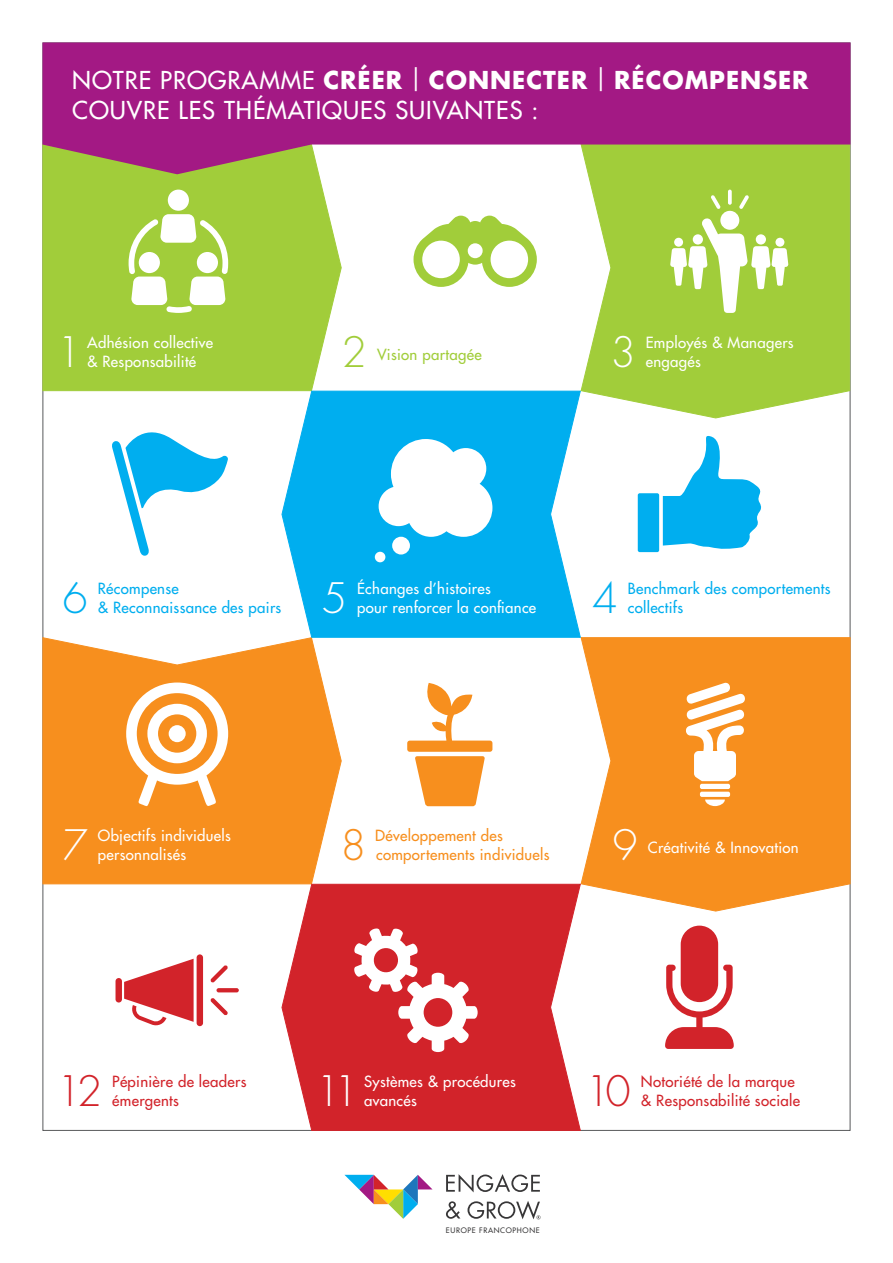
<style>
.page{position:relative;width:893px;height:1263px;background:#fff}
.page>*{position:absolute;margin:0;border:0;box-sizing:border-box;transform-origin:0 0}
.t1{font:300 40.8px "Futura Std";color:#fff}
.t2{font:300 40.8px "Futura Std";color:#d2232a}
.t3{font:300 40.8px "Futura Std";color:#00aeef}
.t4{font:300 40.8px "Futura Std";color:#a1cd3a}
.t5{font:300 40.8px "Futura Std";color:#f78f1e}
.t6{font:500 24px/30px "Futura Std";letter-spacing:.04em;color:#fff}
.t7{font:500 15px/19.5px "Futura Std";letter-spacing:.02em;color:#fff}
.t8{font:500 15px/19.5px "Futura Std";letter-spacing:.02em;color:#00aeef}
.t9{font:500 15px/19.5px "Futura Std";letter-spacing:.02em;color:#d2232a}
.t10{font:500 15px/19.5px "Futura Std";letter-spacing:.02em;color:#f78f1e}
.t11{font:500 15px "Futura Std";letter-spacing:.02em;color:#a1cd3a}
.t12{font:500 7.35px "Futura Std";letter-spacing:.09em;color:#383738}
.s1{font-weight:700}
</style>
<div class="page">
<div style="left:42px;top:144px;width:300px;height:247px;background:#a1cd3a"></div>
<svg style="left:580px;top:637px;width:271px;height:275px;background:#f79a35"></svg>
<svg style="left:42px;top:637px;width:300px;height:248px;background:#f79b36"></svg>
<svg style="left:281px;top:390px;width:300px;height:248px;background:#1fb7f0"></svg>
<svg style="left:580px;top:174px;width:270px;height:245px;background:#add355"></svg>
<svg style="left:281px;top:883px;width:300px;height:248px;background:#d73f45"></svg>
<div style="left:700px;top:784px;width:30px;height:5px;background:#fff;border-radius:2px"></div>
<div style="left:700px;top:792px;width:30px;height:5px;background:#fff;border-radius:2px"></div>
<svg style="left:705px;top:799px;width:20px;height:7px"></svg>
<svg style="left:684px;top:681px;width:63px;height:100px"></svg>
<svg style="left:413px;top:216px;width:124px;height:71px"></svg>
<svg style="left:126px;top:682px;width:102px;height:125px"></svg>
<svg style="left:354px;top:928px;width:124px;height:124px"></svg>
<div style="left:116px;top:978px;width:6px;height:24px;background:#d2232a;border-radius:3px"></div>
<div style="left:197px;top:954px;width:6px;height:72px;background:#d2232a;border-radius:3px"></div>
<svg style="left:124px;top:959px;width:70px;height:67px"></svg>
<svg style="left:210px;top:965px;width:18px;height:18px"></svg>
<svg style="left:210px;top:998px;width:18px;height:17px"></svg>
<svg style="left:216px;top:988px;width:23px;height:4px"></svg>
<svg style="left:112px;top:432px;width:116px;height:124px"></svg>
<div style="left:720px;top:211px;width:19px;height:19px;background:#fff;border-radius:50%"></div>
<svg style="left:728px;top:190px;width:4px;height:15px"></svg>
<svg style="left:711px;top:195px;width:10px;height:14px"></svg>
<svg style="left:739px;top:195px;width:10px;height:14px"></svg>
<svg style="left:670px;top:218px;width:118px;height:95px"></svg>
<div style="left:674px;top:238px;width:9px;height:9px;background:#fff;border-radius:50%"></div>
<div style="left:638px;top:493px;width:21px;height:59px;background:#00aeef;border-radius:2px"></div>
<svg style="left:663px;top:436px;width:98px;height:113px"></svg>
<svg style="left:379px;top:439px;width:113px;height:98px"></svg>
<div style="left:392px;top:537px;width:18px;height:17px;background:#fff;border-radius:50%"></div>
<div style="left:375px;top:552px;width:10px;height:10px;background:#fff;border-radius:50%"></div>
<svg style="left:407px;top:683px;width:85px;height:123px"></svg>
<svg style="left:665px;top:965px;width:69px;height:84px"></svg>
<div style="left:681px;top:926px;width:37px;height:76px;background:#d2232a;border-radius:19px"></div>
<div style="left:168px;top:190px;width:21px;height:21px;background:#fff;border-radius:50%"></div>
<svg style="left:129px;top:214px;width:99px;height:99px"></svg>
<svg style="left:43px;top:43px;width:807px;height:131px;background:#a93e84"></svg>
<svg style="left:446px;top:1174px;width:94px;height:18px"></svg>
<svg style="left:446px;top:1201px;width:14px;height:18px"></svg>
<svg style="left:344px;top:1175px;width:88px;height:44px"></svg>
<svg style="left:467px;top:1201px;width:73px;height:18px"></svg>
<h2 class="t6" style="left:72px;top:65px;width:738px">NOTRE PROGRAMME <span class="s1">CRÉER | CONNECTER | RÉCOMPENSER<br></span>COUVRE LES THÉMATIQUES SUIVANTES :</h2>
<h1 class="t1" style="left:56px;top:328px;width:27px">1</h1>
<p class="t7" style="left:87px;top:333px;width:128px">Adhésion collective &amp; Responsabilité</p>
<h1 class="t4" style="left:342px;top:328px;width:27px">2</h1>
<p class="t11" style="left:377px;top:345px;width:106px">Vision partagée</p>
<h1 class="t1" style="left:610px;top:328px;width:27px">3</h1>
<p class="t7" style="left:646px;top:333px;width:149px">Employés &amp; Managers engagés</p>
<h1 class="t3" style="left:62px;top:574px;width:27px">6</h1>
<p class="t8" style="left:98px;top:579px;width:185px">Récompense<br>&amp; Reconnaissance des pairs</p>
<h1 class="t1" style="left:322px;top:574px;width:27px">5</h1>
<p class="t7" style="left:357px;top:579px;width:181px">Échanges d’histoires<br>pour renforcer la confiance</p>
<h1 class="t3" style="left:592px;top:574px;width:27px">4</h1>
<p class="t8" style="left:628px;top:579px;width:204px">Benchmark des comportements</p>
<p class="t8" style="left:628px;top:598px;width:57px">collectifs</p>
<h1 class="t1" style="left:63px;top:821px;width:27px">7</h1>
<p class="t7" style="left:98px;top:826px;width:134px">Objectifs individuels personnalisés</p>
<h1 class="t1" style="left:612px;top:821px;width:27px">9</h1>
<h1 class="t5" style="left:341px;top:821px;width:27px">8</h1>
<p class="t10" style="left:375px;top:826px;width:176px">Développement des comportements individuels</p>
<p class="t7" style="left:648px;top:838px;width:152px">Créativité &amp; Innovation</p>
<h1 class="t2" style="left:56px;top:1067px;width:47px">12</h1>
<p class="t9" style="left:112px;top:1072px;width:136px">Pépinière de leaders émergents</p>
<h1 class="t1" style="left:315px;top:1067px;width:45px">11</h1>
<p class="t7" style="left:364px;top:1072px;width:153px">Systèmes &amp; procédures</p>
<p class="t7" style="left:364px;top:1091px;width:54px">avancés</p>
<p class="t12" style="left:446px;top:1225px;width:95px">EUROPE FRANCOPHONE</p>
<h1 class="t2" style="left:585px;top:1067px;width:47px">10</h1>
<p class="t9" style="left:641px;top:1072px;width:155px">Notoriété de la marque</p>
<p class="t9" style="left:641px;top:1091px;width:161px">&amp; Responsabilité sociale</p>
</div>
